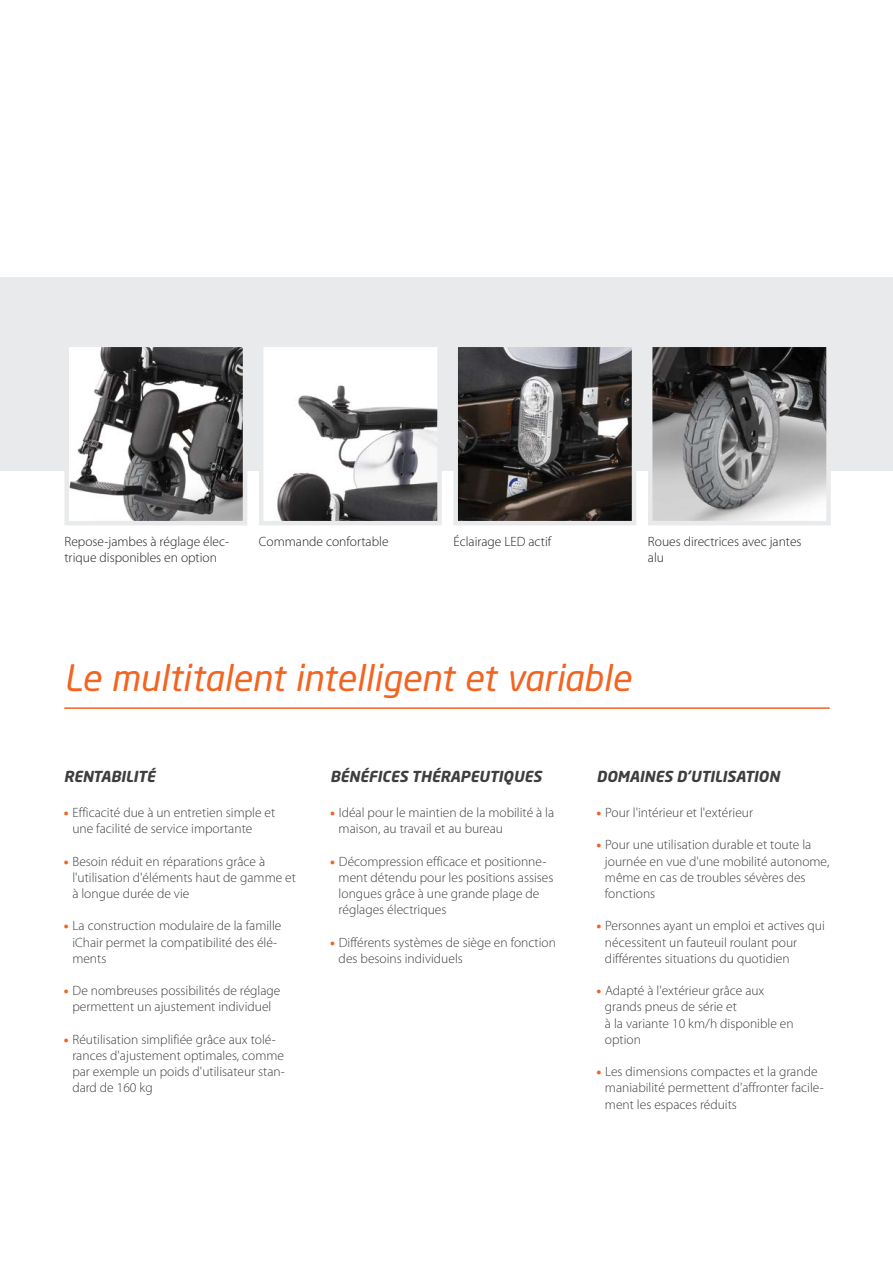
<style>
.page{position:relative;width:893px;height:1263px;background:#fff}
.page>*{position:absolute;margin:0;border:0;box-sizing:border-box;transform-origin:0 0}
.t1{font:italic 36px "Neo Sans Std";color:#f36421}
.t2{font:italic 700 15px "Neo Sans Std";color:#3e3e3f}
.t3{font:300 13.5px/16.2px "Myriad Pro";color:#3e3e3f}
.t4{font:300 13.5px/16.2px "Myriad Pro";color:#231f20}
.s1{font-weight:900;color:#f36421}
</style>
<div class="page">
<div style="left:0;top:277px;width:893px;height:194px;background:#e9eaeb"></div>
<hr style="left:64px;top:707px;width:766px;height:2px;background:#f36421">
<img style="left:458px;top:348px;width:173px;height:172px">
<div style="left:453px;top:343px;width:183px;height:182px;border:4px solid #e9eaeb"></div>
<img style="left:653px;top:348px;width:173px;height:172px">
<div style="left:648px;top:343px;width:183px;height:182px;border:4px solid #e9eaeb"></div>
<img style="left:69px;top:348px;width:173px;height:172px">
<div style="left:64px;top:343px;width:183px;height:182px;border:4px solid #e9eaeb"></div>
<img style="left:264px;top:348px;width:173px;height:172px">
<div style="left:259px;top:343px;width:183px;height:182px;border:4px solid #e9eaeb"></div>
<p class="t4" style="left:64px;top:533px;width:166px">Repose-jambes à réglage élec&shy;trique disponibles en option</p>
<p class="t4" style="left:259px;top:533px;width:131px">Commande confortable</p>
<p class="t4" style="left:453px;top:533px;width:99px">Éclairage LED actif</p>
<p class="t4" style="left:648px;top:533px;width:155px">Roues directrices avec jantes alu</p>
<h1 class="t1" style="left:64px;top:656px;width:569px">Le multitalent intelligent et variable</h1>
<p class="t2" style="left:64px;top:767px;width:93px">RENTABILITÉ</p>
<p class="t2" style="left:330px;top:767px;width:213px">BÉNÉFICES THÉRAPEUTIQUES</p>
<p class="t2" style="left:596px;top:767px;width:185px">DOMAINES D'UTILISATION</p>
<p class="t3" style="left:72px;top:805px;width:205px;text-indent:-9px"><span class="s1">•</span> Efficacité due à un entretien simple et une facilité de service importante</p>
<p class="t3" style="left:72px;top:853px;width:225px;text-indent:-9px"><span class="s1">•</span> Besoin réduit en réparations grâce à l'utilisation d'éléments haut de gamme et à longue durée de vie</p>
<p class="t3" style="left:72px;top:918px;width:211px;text-indent:-9px"><span class="s1">•</span> La construction modulaire de la famille iChair permet la compatibilité des élé&shy;ments</p>
<p class="t3" style="left:64px;top:983px;width:218px;text-align:center"><span class="s1">•</span> De nombreuses possibilités de réglage permettent un ajustement individuel</p>
<p class="t3" style="left:72px;top:1031px;width:214px;text-indent:-9px"><span class="s1">•</span> Réutilisation simplifiée grâce aux tolé&shy;rances d'ajustement optimales, comme par exemple un poids d'utilisateur stan&shy;dard de 160 kg</p>
<p class="t3" style="left:339px;top:805px;width:217px;text-indent:-9px"><span class="s1">•</span> Idéal pour le maintien de la mobilité à la maison, au travail et au bureau</p>
<p class="t3" style="left:339px;top:853px;width:216px;text-indent:-9px"><span class="s1">•</span> Décompression efficace et positionne&shy;ment détendu pour les positions assises longues grâce à une grande plage de réglages électriques</p>
<p class="t3" style="left:339px;top:934px;width:219px;text-indent:-9px"><span class="s1">•</span> Différents systèmes de siège en fonction des besoins individuels</p>
<p class="t3" style="left:596px;top:805px;width:158px"><span class="s1">•</span> Pour l'intérieur et l'extérieur</p>
<p class="t3" style="left:605px;top:837px;width:226px;text-indent:-9px"><span class="s1">•</span> Pour une utilisation durable et toute la journée en vue d'une mobilité autonome, même en cas de troubles sévères des fonctions</p>
<p class="t3" style="left:605px;top:918px;width:221px;text-indent:-9px"><span class="s1">•</span> Personnes ayant un emploi et actives qui nécessitent un fauteuil roulant pour différentes situations du quotidien</p>
<p class="t3" style="left:605px;top:983px;width:190px;text-indent:-9px"><span class="s1">•</span> Adapté à l'extérieur grâce aux grands pneus de série et<br>à la variante 10 km/h disponible en option</p>
<p class="t3" style="left:605px;top:1064px;width:220px;text-indent:-9px"><span class="s1">•</span> Les dimensions compactes et la grande maniabilité permettent d'affronter facile&shy;ment les espaces réduits</p>
</div>
